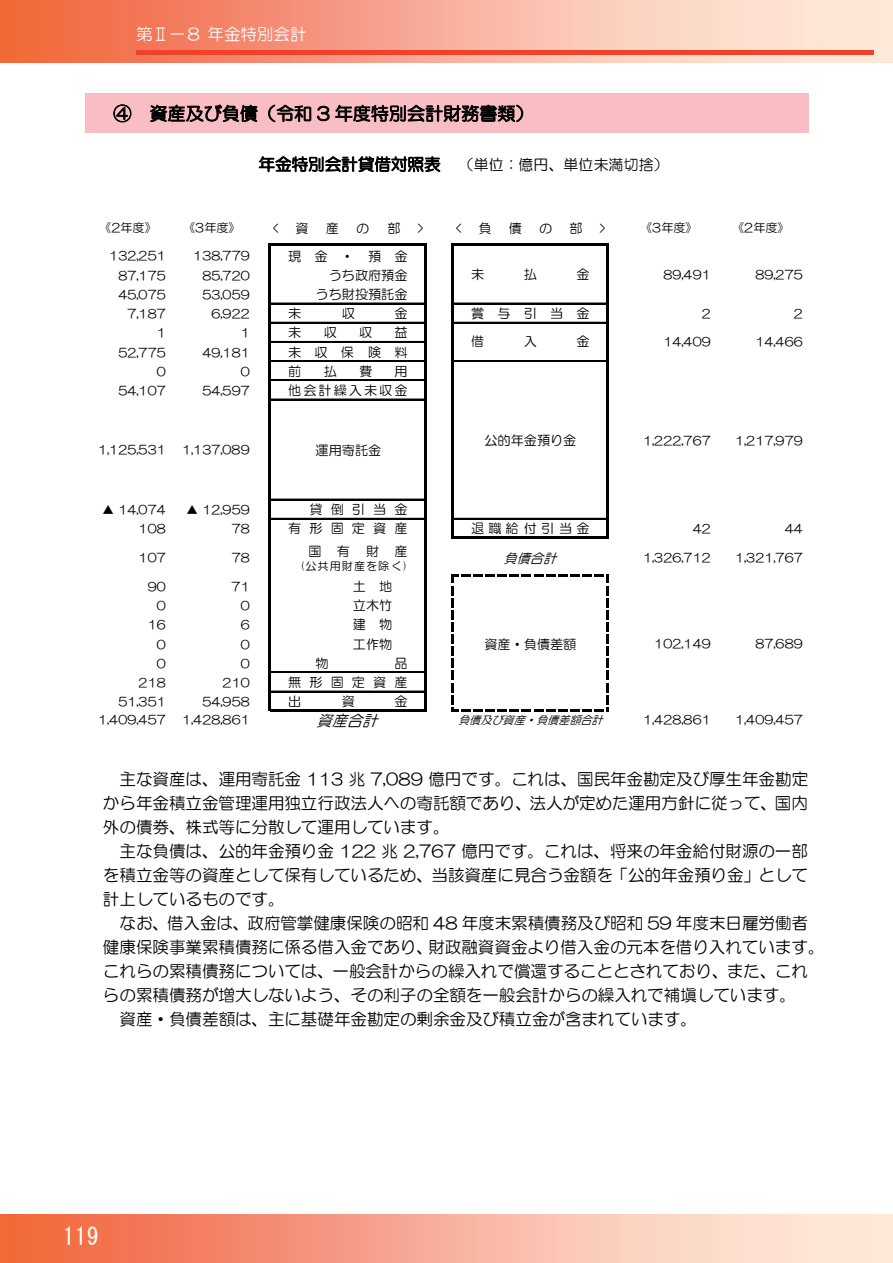
<style>
.page{position:relative;width:893px;height:1263px;background:#fff}
.page>*{position:absolute;margin:0;border:0;box-sizing:border-box;transform-origin:0 0}
.t1{font:24px "MS Gothic";color:#fff}
.t2{font:18px "HG Maru Gothic MPRO";color:#000}
.t3{font:16.5px/24px "HG Maru Gothic MPRO";color:#000;text-align:justify}
.t4{font:16.5px "HG Maru Gothic MPRO";color:#fff}
.t5{font:italic 15.15px "HG Maru Gothic MPRO";color:#000}
.t6{font:15px "HG Maru Gothic MPRO";color:#000}
.t7{font:13.2px "HG Maru Gothic MPRO";letter-spacing:.155em;color:#000}
.t8{font:13.2px "HG Maru Gothic MPRO";color:#000}
.t9{font:13.2px "HG Maru Gothic MPRO";letter-spacing:.31em;color:#000}
.t10{font:italic 13.2px "HG Maru Gothic MPRO";color:#000}
.t11{font:12.15px "HG Maru Gothic MPRO";letter-spacing:.01em;color:#000}
.t12{font:italic 11.1px "HG Maru Gothic MPRO";color:#000}
.t13{font:11.1px "HG Maru Gothic MPRO";letter-spacing:.09em;color:#000}
.s1{font-size:16.5px}
</style>
<div class="page">
<div style="left:85px;top:94px;width:723px;height:39px;background:#f9bec4"></div>
<hr style="left:270px;top:243px;width:157px;height:2px;background:#000">
<hr style="left:270px;top:303px;width:155px;height:1px;background:#000">
<hr style="left:270px;top:322px;width:155px;height:1px;background:#000">
<hr style="left:270px;top:360px;width:155px;height:1px;background:#000">
<hr style="left:270px;top:361px;width:155px;height:1px;background:#000">
<hr style="left:270px;top:518px;width:155px;height:1px;background:#000">
<hr style="left:451px;top:243px;width:2px;height:295px;background:#000">
<hr style="left:607px;top:245px;width:2px;height:293px;background:#000">
<hr style="left:270px;top:709px;width:157px;height:2px;background:#000">
<hr style="left:268px;top:243px;width:2px;height:468px;background:#000">
<hr style="left:425px;top:245px;width:2px;height:466px;background:#000">
<hr style="left:453px;top:243px;width:156px;height:2px;background:#000">
<hr style="left:453px;top:303px;width:154px;height:1px;background:#000">
<hr style="left:453px;top:322px;width:154px;height:1px;background:#000">
<hr style="left:270px;top:341px;width:155px;height:1px;background:#000">
<hr style="left:453px;top:360px;width:154px;height:1px;background:#000">
<hr style="left:453px;top:361px;width:154px;height:1px;background:#000">
<hr style="left:270px;top:380px;width:155px;height:1px;background:#000">
<hr style="left:270px;top:399px;width:155px;height:1px;background:#000">
<hr style="left:270px;top:499px;width:155px;height:1px;background:#000">
<hr style="left:453px;top:518px;width:154px;height:1px;background:#000">
<hr style="left:453px;top:536px;width:156px;height:2px;background:#000">
<hr style="left:270px;top:672px;width:155px;height:1px;background:#000">
<hr style="left:270px;top:691px;width:155px;height:1px;background:#000">
<svg style="left:451px;top:575px;width:158px;height:136px"></svg>
<img style="left:0;top:0;width:893px;height:63px">
<hr style="left:136px;top:51px;width:737px;height:4px;background:#ef4229">
<img style="left:0;top:1214px;width:893px;height:49px">
<p class="t4" style="left:136px;top:26px;width:172px">第Ⅱ－８ 年金特別会計</p>
<p class="t2" style="left:113px;top:104px;width:422px">④ 資産及び負債（令和 3 年度特別会計財務書類）</p>
<p class="t6" style="left:258px;top:157px;width:412px"><span class="s1">年金特別会計貸借対照表</span> （単位：億円、単位未満切捨）</p>
<p class="t11" style="left:99px;top:222px;width:59px">《2年度》</p>
<p class="t11" style="left:183px;top:222px;width:59px">《3年度》</p>
<p class="t7" style="left:273px;top:222px;width:7px">&lt;</p>
<p class="t7" style="left:295px;top:222px;width:15px">資</p>
<p class="t7" style="left:326px;top:222px;width:15px">産</p>
<p class="t7" style="left:356px;top:222px;width:15px">の</p>
<p class="t7" style="left:387px;top:222px;width:15px">部</p>
<p class="t7" style="left:418px;top:222px;width:7px">&gt;</p>
<p class="t7" style="left:456px;top:222px;width:7px">&lt;</p>
<p class="t7" style="left:478px;top:222px;width:15px">負</p>
<p class="t7" style="left:509px;top:222px;width:15px">債</p>
<p class="t7" style="left:539px;top:222px;width:15px">の</p>
<p class="t7" style="left:569px;top:222px;width:15px">部</p>
<p class="t7" style="left:600px;top:222px;width:7px">&gt;</p>
<p class="t11" style="left:640px;top:222px;width:59px">《3年度》</p>
<p class="t11" style="left:732px;top:222px;width:59px">《2年度》</p>
<p class="t11" style="left:109px;top:249px;width:58px">132,251</p>
<p class="t11" style="left:193px;top:249px;width:58px">138,779</p>
<p class="t7" style="left:288px;top:249px;width:121px">現金・預金</p>
<p class="t11" style="left:118px;top:269px;width:49px">87,175</p>
<p class="t11" style="left:202px;top:269px;width:49px">85,720</p>
<p class="t7" style="left:329px;top:268px;width:80px">うち政府預金</p>
<p class="t11" style="left:118px;top:289px;width:49px">45,075</p>
<p class="t11" style="left:202px;top:289px;width:49px">53,059</p>
<p class="t8" style="left:316px;top:288px;width:94px">うち財投預託金</p>
<p class="t11" style="left:128px;top:308px;width:40px">7,187</p>
<p class="t11" style="left:211px;top:308px;width:40px">6,922</p>
<p class="t7" style="left:288px;top:307px;width:15px">未</p>
<p class="t7" style="left:342px;top:307px;width:15px">収</p>
<p class="t7" style="left:394px;top:307px;width:15px">金</p>
<p class="t7" style="left:471px;top:307px;width:120px">賞与引当金</p>
<p class="t11" style="left:702px;top:308px;width:11px">2</p>
<p class="t11" style="left:794px;top:308px;width:11px">2</p>
<p class="t11" style="left:157px;top:327px;width:11px">1</p>
<p class="t11" style="left:241px;top:327px;width:11px">1</p>
<p class="t7" style="left:288px;top:326px;width:15px">未</p>
<p class="t7" style="left:324px;top:326px;width:15px">収</p>
<p class="t7" style="left:359px;top:326px;width:15px">収</p>
<p class="t7" style="left:394px;top:326px;width:15px">益</p>
<p class="t11" style="left:118px;top:346px;width:49px">52,775</p>
<p class="t11" style="left:202px;top:346px;width:49px">49,181</p>
<p class="t7" style="left:288px;top:345px;width:121px">未収保険料</p>
<p class="t11" style="left:157px;top:365px;width:11px">0</p>
<p class="t11" style="left:241px;top:365px;width:11px">0</p>
<p class="t7" style="left:288px;top:364px;width:15px">前</p>
<p class="t7" style="left:324px;top:364px;width:15px">払</p>
<p class="t7" style="left:359px;top:364px;width:15px">費</p>
<p class="t7" style="left:394px;top:364px;width:15px">用</p>
<p class="t11" style="left:118px;top:384px;width:49px">54,107</p>
<p class="t11" style="left:202px;top:384px;width:49px">54,597</p>
<p class="t7" style="left:288px;top:384px;width:121px">他会計繰入未収金</p>
<p class="t7" style="left:471px;top:267px;width:15px">未</p>
<p class="t7" style="left:524px;top:267px;width:15px">払</p>
<p class="t7" style="left:576px;top:267px;width:15px">金</p>
<p class="t11" style="left:663px;top:268px;width:49px">89,491</p>
<p class="t11" style="left:755px;top:268px;width:49px">89,275</p>
<p class="t7" style="left:471px;top:335px;width:15px">借</p>
<p class="t7" style="left:524px;top:335px;width:15px">入</p>
<p class="t7" style="left:576px;top:335px;width:15px">金</p>
<p class="t11" style="left:663px;top:336px;width:49px">14,409</p>
<p class="t11" style="left:755px;top:336px;width:49px">14,466</p>
<p class="t11" style="left:98px;top:443px;width:69px">1,125,531</p>
<p class="t11" style="left:182px;top:443px;width:69px">1,137,089</p>
<p class="t7" style="left:316px;top:443px;width:67px">運用寄託金</p>
<p class="t8" style="left:484px;top:433px;width:94px">公的年金預り金</p>
<p class="t11" style="left:643px;top:434px;width:69px">1,222,767</p>
<p class="t11" style="left:735px;top:434px;width:69px">1,217,979</p>
<p class="t11" style="left:102px;top:504px;width:65px">▲ 14,074</p>
<p class="t11" style="left:186px;top:504px;width:65px">▲ 12,959</p>
<p class="t7" style="left:309px;top:503px;width:100px">貸倒引当金</p>
<p class="t11" style="left:139px;top:523px;width:29px">108</p>
<p class="t11" style="left:232px;top:523px;width:20px">78</p>
<p class="t7" style="left:288px;top:522px;width:121px">有形固定資産</p>
<p class="t9" style="left:471px;top:522px;width:120px">退職給付引当金</p>
<p class="t11" style="left:693px;top:523px;width:20px">42</p>
<p class="t11" style="left:785px;top:523px;width:20px">44</p>
<p class="t11" style="left:139px;top:551px;width:29px">107</p>
<p class="t11" style="left:232px;top:551px;width:20px">78</p>
<p class="t7" style="left:308px;top:544px;width:101px">国有財産</p>
<p class="t13" style="left:300px;top:560px;width:109px">(公共用財産を除く)</p>
<p class="t10" style="left:504px;top:551px;width:58px">負債合計</p>
<p class="t11" style="left:643px;top:551px;width:69px">1,326,712</p>
<p class="t11" style="left:735px;top:551px;width:69px">1,321,767</p>
<p class="t11" style="left:148px;top:581px;width:20px">90</p>
<p class="t11" style="left:232px;top:581px;width:20px">71</p>
<p class="t7" style="left:353px;top:580px;width:41px">土　地</p>
<p class="t11" style="left:157px;top:600px;width:11px">0</p>
<p class="t11" style="left:241px;top:600px;width:11px">0</p>
<p class="t7" style="left:353px;top:599px;width:41px">立木竹</p>
<p class="t11" style="left:148px;top:619px;width:20px">16</p>
<p class="t11" style="left:241px;top:619px;width:11px">6</p>
<p class="t7" style="left:353px;top:618px;width:41px">建　物</p>
<p class="t11" style="left:157px;top:638px;width:11px">0</p>
<p class="t11" style="left:241px;top:638px;width:11px">0</p>
<p class="t7" style="left:353px;top:637px;width:41px">工作物</p>
<p class="t11" style="left:157px;top:657px;width:11px">0</p>
<p class="t11" style="left:241px;top:657px;width:11px">0</p>
<p class="t7" style="left:316px;top:656px;width:15px">物</p>
<p class="t7" style="left:394px;top:656px;width:15px">品</p>
<p class="t11" style="left:139px;top:676px;width:29px">218</p>
<p class="t11" style="left:223px;top:676px;width:29px">210</p>
<p class="t7" style="left:288px;top:676px;width:121px">無形固定資産</p>
<p class="t11" style="left:118px;top:696px;width:49px">51,351</p>
<p class="t11" style="left:202px;top:696px;width:49px">54,958</p>
<p class="t7" style="left:288px;top:695px;width:15px">出</p>
<p class="t7" style="left:342px;top:695px;width:15px">資</p>
<p class="t7" style="left:394px;top:695px;width:15px">金</p>
<p class="t11" style="left:98px;top:714px;width:69px">1,409,457</p>
<p class="t11" style="left:182px;top:714px;width:69px">1,428,861</p>
<p class="t5" style="left:317px;top:713px;width:67px">資産合計</p>
<p class="t12" style="left:458px;top:715px;width:150px">負債及び資産・負債差額合計</p>
<p class="t11" style="left:643px;top:714px;width:69px">1,428,861</p>
<p class="t11" style="left:735px;top:714px;width:69px">1,409,457</p>
<p class="t7" style="left:484px;top:637px;width:94px">資産・負債差額</p>
<p class="t11" style="left:654px;top:637px;width:58px">102,149</p>
<p class="t11" style="left:755px;top:637px;width:49px">87,689</p>
<p class="t3" style="left:103px;top:767px;width:707px;text-indent:17px">主な資産は、運用寄託金 113 兆 7,089 億円です。これは、国民年金勘定及び厚生年金勘定から年金積立金管理運用独立行政法人への寄託額であり、法人が定めた運用方針に従って、国内外の債券、株式等に分散して運用しています。</p>
<p class="t3" style="left:103px;top:839px;width:707px;text-indent:17px">主な負債は、公的年金預り金 122 兆 2,767 億円です。これは、将来の年金給付財源の一部を積立金等の資産として保有しているため、当該資産に見合う金額を「公的年金預り金」として計上しているものです。</p>
<p class="t3" style="left:120px;top:911px;width:690px">なお、借入金は、政府管掌健康保険の昭和 48 年度末累積債務及び昭和 59 年度末日雇労働者</p>
<p class="t3" style="left:103px;top:935px;width:723px">健康保険事業累積債務に係る借入金であり、財政融資資金より借入金の元本を借り入れています。</p>
<p class="t3" style="left:103px;top:959px;width:707px">これらの累積債務については、一般会計からの繰入れで償還することとされており、また、これ</p>
<p class="t3" style="left:103px;top:983px;width:694px">らの累積債務が増大しないよう、その利子の全額を一般会計からの繰入れで補塡しています。</p>
<p class="t3" style="left:119px;top:1007px;width:579px">資産・負債差額は、主に基礎年金勘定の剰余金及び積立金が含まれています。</p>
<h1 class="t1" style="left:63px;top:1225px;width:37px">119</h1>
</div>
